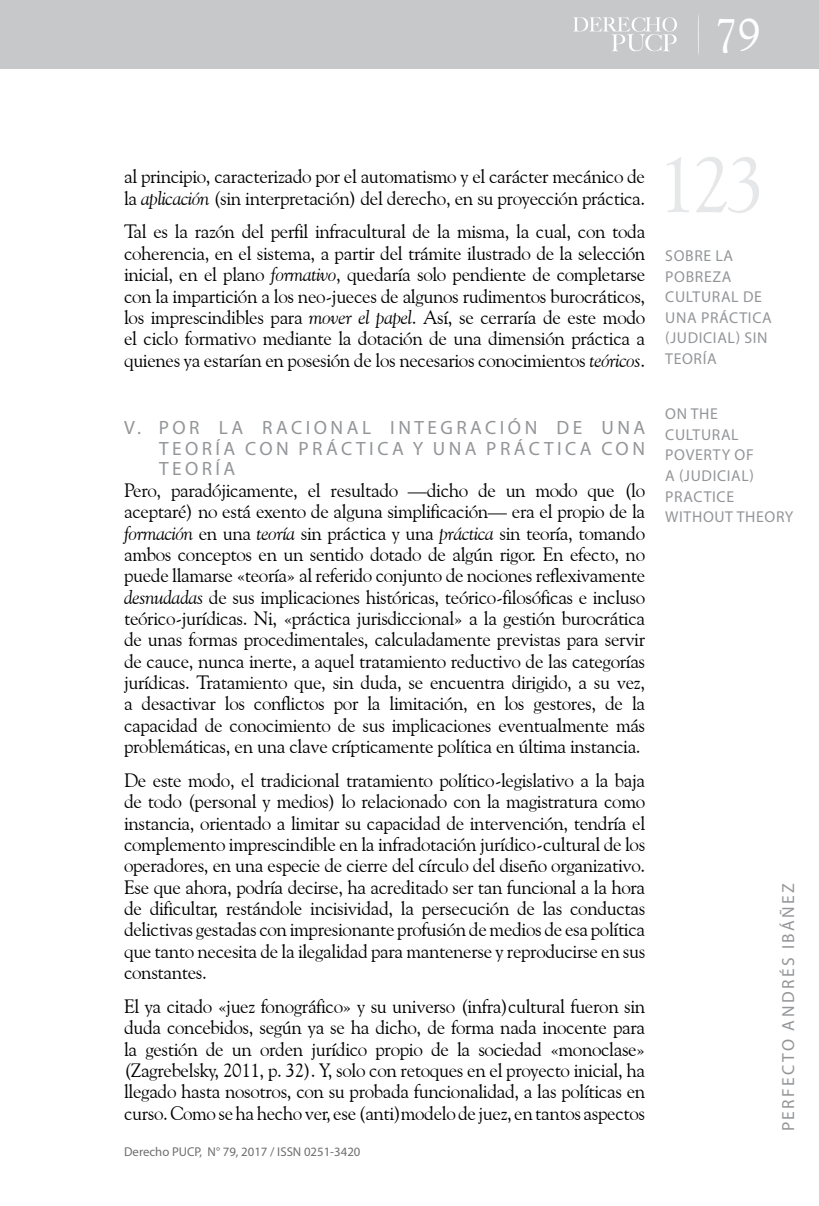
<style>
.page{position:relative;width:819px;height:1206px;background:#fff}
.page>*{position:absolute;margin:0;border:0;box-sizing:border-box;transform-origin:0 0}
.t1{font:78.75px "Goudy Old Style BT";color:#e6e7e8}
.t2{font:46.38px "Goudy Old Style BT";color:#fff}
.t3{font:19.25px/21.3px "Goudy Old Style BT";letter-spacing:-.02em;color:#000;text-align:justify}
.t4{font:19.25px/20.5px "Myriad Pro";letter-spacing:.18em;color:#939598;text-align:justify}
.t5{font:17.5px "Myriad Pro";letter-spacing:.14em;color:#939598}
.t6{font:15.75px/20.7px "Myriad Pro";letter-spacing:.04em;color:#939598}
.t7{font:12.78px "Myriad Pro";color:#6d6e71}
.s1{font-style:italic}
</style>
<div class="page">
<div style="left:0;top:0;width:819px;height:69px;background:#c7c8ca"></div>
<svg style="left:573px;top:17px;width:104px;height:34px"></svg>
<h2 class="t2" style="left:714px;top:6px;width:47px">79</h2>
<p class="t3" style="left:124px;top:166px;width:522px">al principio, caracterizado por el automatismo y el carácter mecánico de la <span class="s1">aplicación</span> (sin interpretación) del derecho, en su proyección práctica.</p>
<p class="t3" style="left:124px;top:221px;width:522px">Tal es la razón del perfil infracultural de la misma, la cual, con toda coherencia, en el sistema, a partir del trámite ilustrado de la selección inicial, en el plano <span class="s1">formativo</span>, quedaría solo pendiente de completarse con la impartición a los neo-jueces de algunos rudimentos burocráticos, los imprescindibles para <span class="s1">mover el papel</span>. Así, se cerraría de este modo el ciclo formativo mediante la dotación de una dimensión práctica a quienes ya estarían en posesión de los necesarios conocimientos <span class="s1">teóricos</span>.</p>
<p class="t4" style="left:159px;top:417px;width:487px;text-indent:-35px">V. POR LA RACIONAL INTEGRACIÓN DE UNA TEORÍA CON PRÁCTICA Y UNA PRÁCTICA CON TEORÍA</p>
<p class="t3" style="left:124px;top:479px;width:522px">Pero, paradójicamente, el resultado —dicho de un modo que (lo aceptaré) no está exento de alguna simplificación— era el propio de la <span class="s1">formación</span> en una <span class="s1">teoría</span> sin práctica y una <span class="s1">práctica</span> sin teoría, tomando ambos conceptos en un sentido dotado de algún rigor. En efecto, no puede llamarse «teoría» al referido conjunto de nociones reflexivamente <span class="s1">desnudadas</span> de sus implicaciones históricas, teórico-filosóficas e incluso teórico-jurídicas. Ni, «práctica jurisdiccional» a la gestión burocrática de unas formas procedimentales, calculadamente previstas para servir de cauce, nunca inerte, a aquel tratamiento reductivo de las categorías jurídicas. Tratamiento que, sin duda, se encuentra dirigido, a su vez, a desactivar los conflictos por la limitación, en los gestores, de la capacidad de conocimiento de sus implicaciones eventualmente más problemáticas, en una clave crípticamente política en última instancia.</p>
<p class="t3" style="left:124px;top:769px;width:522px">De este modo, el tradicional tratamiento político-legislativo a la baja de todo (personal y medios) lo relacionado con la magistratura como instancia, orientado a limitar su capacidad de intervención, tendría el complemento imprescindible en la infradotación jurídico-cultural de los operadores, en una especie de cierre del círculo del diseño organizativo.<br>Ese que ahora, podría decirse, ha acreditado ser tan funcional a la hora de dificultar, restándole incisividad, la persecución de las conductas delictivas gestadas con impresionante profusión de medios de esa política que tanto necesita de la ilegalidad para mantenerse y reproducirse en sus constantes.</p>
<p class="t3" style="left:124px;top:995px;width:522px">El ya citado «juez fonográfico» y su universo (infra)cultural fueron sin duda concebidos, según ya se ha dicho, de forma nada inocente para la gestión de un orden jurídico propio de la sociedad «monoclase» (Zagrebelsky, 2011, p. 32). Y, solo con retoques en el proyecto inicial, ha llegado hasta nosotros, con su probada funcionalidad, a las políticas en curso. Como se ha hecho ver, ese (anti)modelo de juez, en tantos aspectos</p>
<p class="t7" style="left:124px;top:1144px;width:238px">Derecho PUCP, N° 79, 2017 / ISSN 0251-3420</p>
<h1 class="t1" style="left:657px;top:136px;width:109px">123</h1>
<p class="t6" style="left:665px;top:245px;width:108px">SOBRE LA<br>POBREZA<br>CULTURAL DE<br>UNA PRÁCTICA (JUDICIAL) SIN<br>TEORÍA</p>
<p class="t6" style="left:665px;top:403px;width:130px">ON THE<br>CULTURAL<br>POVERTY OF<br>A (JUDICIAL)<br>PRACTICE<br>WITHOUT THEORY</p>
<p class="t5" style="left:777px;top:1131px;width:250px;rotate:-90deg">PERFECTO ANDRÉS IBÁÑEZ</p>
</div>
